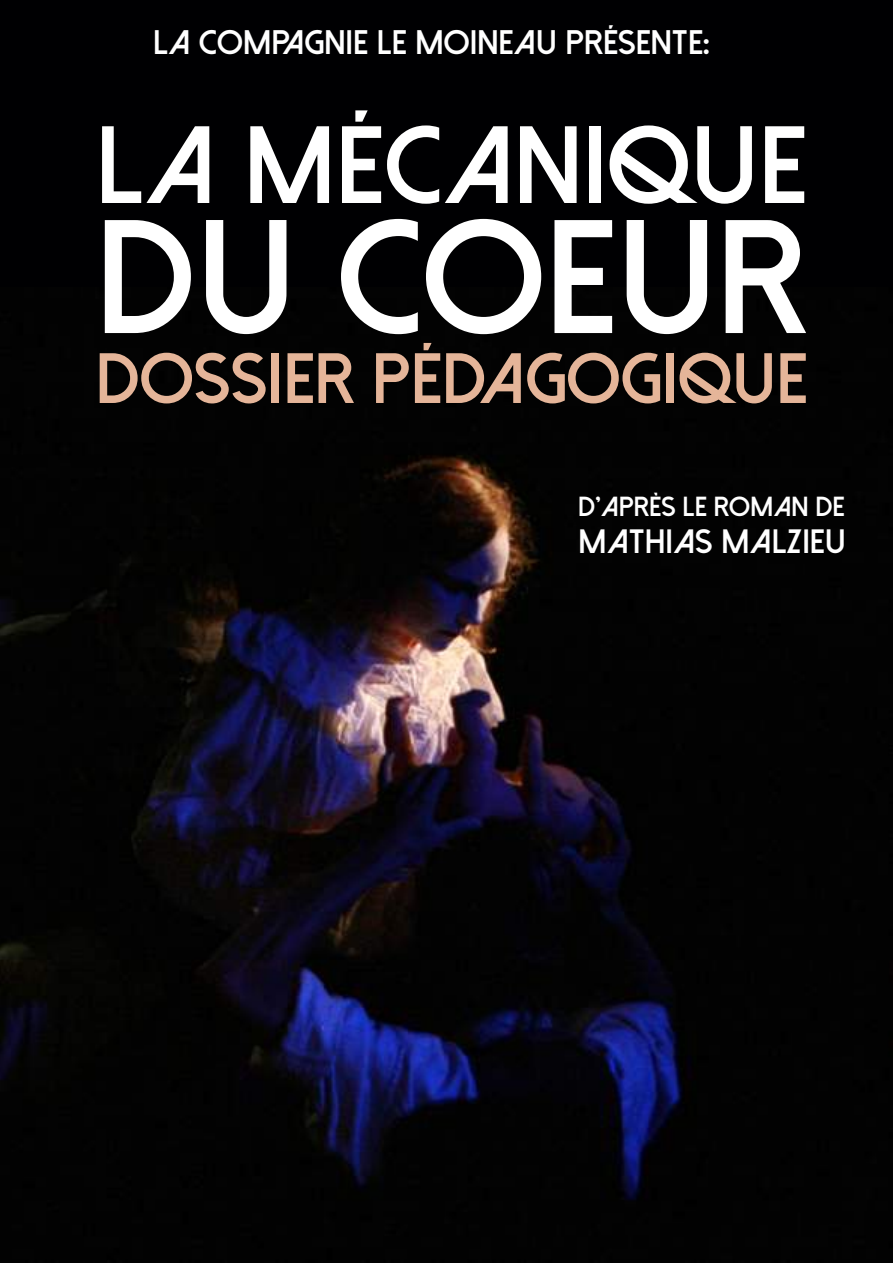
<style>
.page{position:relative;width:893px;height:1263px;background:#fff}
.page>*{position:absolute;margin:0;border:0;box-sizing:border-box;transform-origin:0 0}
.t1{font:800 161.7px "Dolce Vita";color:#fff}
.t2{font:800 109.8px "Dolce Vita";color:#fff}
.t3{font:800 71.25px "Dolce Vita";color:#e5b599}
.t4{font:800 34.05px "Dolce Vita";color:#fff}
.t5{font:800 33.75px "Dolce Vita";color:#fff}
.t6{font:800 27.6px "Dolce Vita";color:#fff}
</style>
<div class="page">
<div style="left:0;top:0;width:893px;height:314px;background:#000002"></div>
<img style="left:0;top:314px;width:893px;height:949px">
<p class="t4" style="left:153px;top:25px;width:558px">LA COMPAGNIE LE MOINEAU PRÉSENTE:</p>
<h2 class="t2" style="left:96px;top:109px;width:713px">LA MÉCANIQUE</h2>
<h1 class="t1" style="left:96px;top:195px;width:712px">DU COEUR</h1>
<h3 class="t3" style="left:96px;top:342px;width:713px">DOSSIER PÉDAGOGIQUE</h3>
<p class="t6" style="left:578px;top:492px;width:268px">D’APRÈS LE ROMAN DE</p>
<p class="t5" style="left:578px;top:524px;width:269px">MATHIAS MALZIEU</p>
</div>
